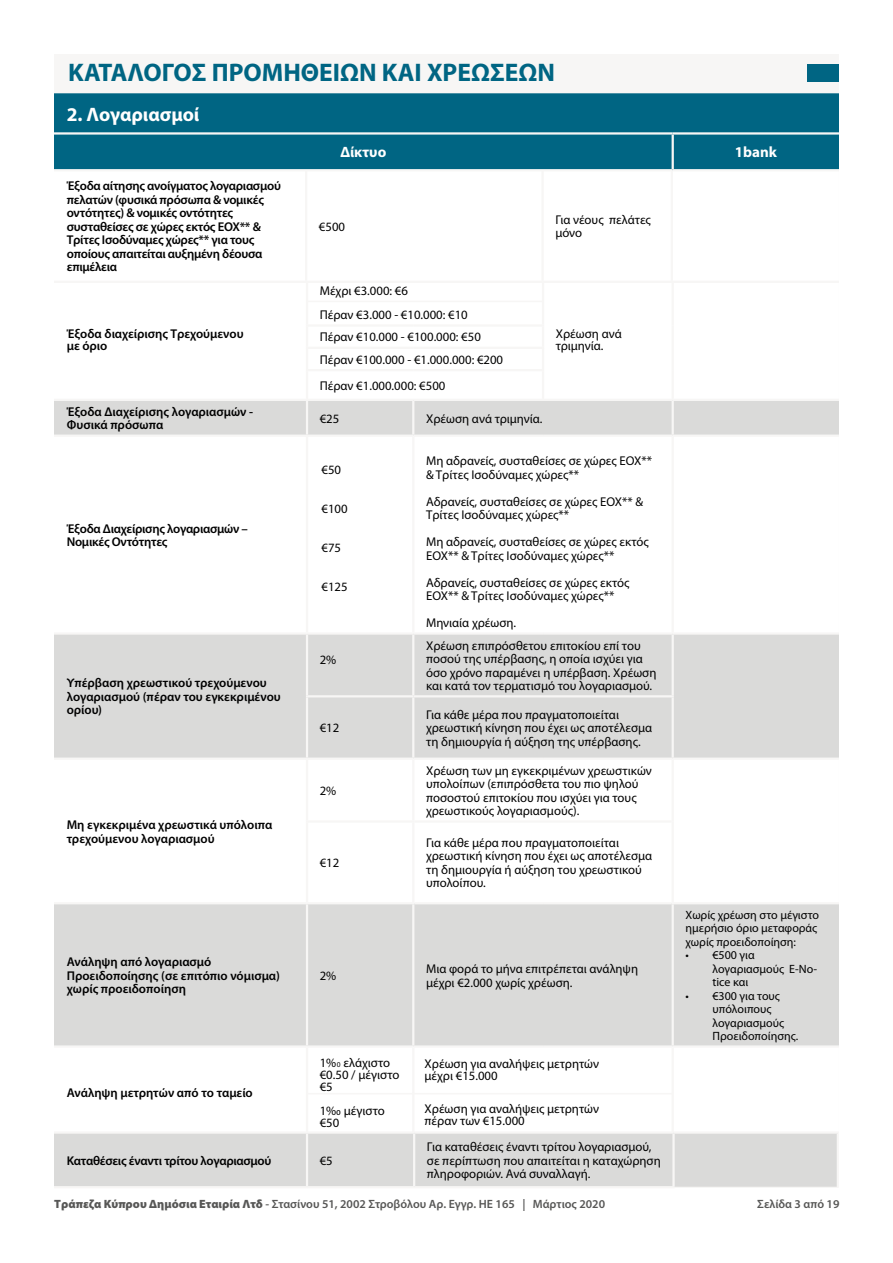
<style>
.page{position:relative;width:893px;height:1263px;background:#fff}
.page>*{position:absolute;margin:0;border:0;box-sizing:border-box;transform-origin:0 0}
.t1{font:700 25.5px "Myriad Pro";color:#006583}
.t2{font:700 19.5px "Myriad Pro";color:#fff}
.t3{font:700 15px "Myriad Pro";color:#fff}
.t4{font:12.75px/13.5px "Myriad Pro";color:#000}
.t5{font:600 12.75px/13.5px "Myriad Pro";letter-spacing:-.01em;color:#000}
.t6{font:12px/13.5px "Myriad Pro";color:#000}
.t7{font:600 12px "Myriad Pro";color:#575756}
.s1{font-size:7.5px}
.s2{font-weight:900}
</style>
<div class="page">
<div style="left:808px;top:64px;width:31px;height:18px;background:#006583"></div>
<svg style="left:54px;top:401px;width:785px;height:644px"></svg>
<hr style="left:672px;top:697px;width:2px;height:60px;background:#f7f6f5">
<hr style="left:672px;top:821px;width:2px;height:81px;background:#f7f6f5">
<hr style="left:306px;top:401px;width:2px;height:34px;background:#f7f6f5">
<hr style="left:412px;top:401px;width:2px;height:34px;background:#f7f6f5">
<hr style="left:672px;top:401px;width:2px;height:34px;background:#f7f6f5">
<hr style="left:54px;top:435px;width:253px;height:2px;background:#f7f6f5">
<hr style="left:307px;top:435px;width:106px;height:2px;background:#f7f6f5">
<hr style="left:306px;top:437px;width:2px;height:195px;background:#f7f6f5">
<hr style="left:413px;top:435px;width:130px;height:2px;background:#f7f6f5">
<hr style="left:412px;top:437px;width:2px;height:195px;background:#f7f6f5">
<hr style="left:543px;top:435px;width:130px;height:2px;background:#f7f6f5">
<hr style="left:673px;top:435px;width:166px;height:2px;background:#f7f6f5">
<hr style="left:672px;top:437px;width:2px;height:195px;background:#f7f6f5">
<hr style="left:54px;top:632px;width:253px;height:3px;background:#f7f6f5">
<hr style="left:307px;top:632px;width:106px;height:3px;background:#f7f6f5">
<hr style="left:306px;top:635px;width:2px;height:60px;background:#f7f6f5">
<hr style="left:413px;top:632px;width:130px;height:3px;background:#f7f6f5">
<hr style="left:412px;top:635px;width:2px;height:60px;background:#f7f6f5">
<hr style="left:543px;top:632px;width:130px;height:3px;background:#f7f6f5">
<hr style="left:673px;top:632px;width:166px;height:3px;background:#f7f6f5">
<hr style="left:672px;top:635px;width:2px;height:60px;background:#f7f6f5">
<hr style="left:306px;top:695px;width:107px;height:2px;background:#f7f6f5">
<hr style="left:306px;top:697px;width:2px;height:60px;background:#f7f6f5">
<hr style="left:413px;top:695px;width:130px;height:2px;background:#f7f6f5">
<hr style="left:412px;top:697px;width:2px;height:60px;background:#f7f6f5">
<hr style="left:543px;top:695px;width:131px;height:2px;background:#f7f6f5">
<hr style="left:54px;top:757px;width:253px;height:3px;background:#f7f6f5">
<hr style="left:307px;top:757px;width:106px;height:3px;background:#f7f6f5">
<hr style="left:306px;top:760px;width:2px;height:60px;background:#f7f6f5">
<hr style="left:413px;top:757px;width:130px;height:3px;background:#f7f6f5">
<hr style="left:412px;top:760px;width:2px;height:60px;background:#f7f6f5">
<hr style="left:543px;top:757px;width:130px;height:3px;background:#f7f6f5">
<hr style="left:673px;top:757px;width:166px;height:3px;background:#f7f6f5">
<hr style="left:672px;top:760px;width:2px;height:61px;background:#f7f6f5">
<hr style="left:306px;top:820px;width:108px;height:3px;background:#f7f6f5">
<hr style="left:306px;top:823px;width:2px;height:79px;background:#f7f6f5">
<hr style="left:412px;top:823px;width:2px;height:79px;background:#f7f6f5">
<hr style="left:414px;top:820px;width:129px;height:3px;background:#f7f6f5">
<hr style="left:543px;top:820px;width:129px;height:3px;background:#f7f6f5">
<hr style="left:54px;top:902px;width:253px;height:2px;background:#f7f6f5">
<hr style="left:307px;top:902px;width:107px;height:2px;background:#f7f6f5">
<hr style="left:306px;top:904px;width:2px;height:141px;background:#f7f6f5">
<hr style="left:412px;top:904px;width:2px;height:141px;background:#f7f6f5">
<hr style="left:672px;top:902px;width:167px;height:2px;background:#f7f6f5">
<hr style="left:672px;top:904px;width:2px;height:141px;background:#f7f6f5">
<hr style="left:414px;top:902px;width:129px;height:2px;background:#f7f6f5">
<hr style="left:543px;top:902px;width:129px;height:2px;background:#f7f6f5">
<div style="left:54px;top:93px;width:785px;height:76px;background:#006583"></div>
<hr style="left:54px;top:132px;width:619px;height:3px;background:#f7f6f5">
<hr style="left:673px;top:132px;width:166px;height:3px;background:#f7f6f5">
<hr style="left:672px;top:135px;width:2px;height:34px;background:#f7f6f5">
<div style="left:54px;top:1134px;width:783px;height:53px;background:#dadad9"></div>
<hr style="left:837px;top:1134px;width:2px;height:53px;background:#f7f6f5">
<hr style="left:306px;top:1134px;width:2px;height:52px;background:#f7f6f5">
<hr style="left:413px;top:1134px;width:2px;height:52px;background:#f7f6f5">
<hr style="left:672px;top:1134px;width:3px;height:52px;background:#f7f6f5">
<hr style="left:54px;top:1186px;width:253px;height:2px;background:#f7f6f5">
<hr style="left:307px;top:1186px;width:107px;height:2px;background:#f7f6f5">
<hr style="left:414px;top:1186px;width:261px;height:2px;background:#f7f6f5">
<hr style="left:675px;top:1187px;width:164px;height:1px;background:#f7f6f5">
<h1 class="t1" style="left:68px;top:56px;width:488px">ΚΑΤΑΛΟΓΟΣ ΠΡΟΜΗΘΕΙΩΝ ΚΑΙ ΧΡΕΩΣΕΩΝ</h1>
<h2 class="t2" style="left:67px;top:101px;width:134px">2. Λογαριασμοί</h2>
<p class="t5" style="left:67px;top:179px;width:216px">Έξοδα αίτησης ανοίγματος λογαριασμού πελατών (φυσικά πρόσωπα &amp; νομικές οντότητες) &amp; νομικές οντότητες συσταθείσες σε χώρες εκτός ΕΟΧ** &amp;<br>Τρίτες Ισοδύναμες χώρες** για τους οποίους απαιτείται αυξημένη δέουσα επιμέλεια</p>
<p class="t5" style="left:67px;top:328px;width:178px;line-height:12px">Έξοδα διαχείρισης Τρεχούμενου με όριο</p>
<p class="t3" style="left:340px;top:143px;width:48px">Δίκτυο</p>
<p class="t3" style="left:735px;top:143px;width:44px">1bank</p>
<p class="t4" style="left:319px;top:219px;width:28px">€500</p>
<p class="t4" style="left:555px;top:213px;width:97px">Για νέους πελάτες μόνο</p>
<p class="t4" style="left:320px;top:279px;width:150px;line-height:24px">Μέχρι €3.000: €6<br>Πέραν €3.000 - €10.000: €10</p>
<p class="t4" style="left:320px;top:326px;width:185px;line-height:22.4px">Πέραν €10.000 - €100.000: €50<br>Πέραν €100.000 - €1.000.000: €200</p>
<p class="t4" style="left:320px;top:378px;width:127px">Πέραν €1.000.000: €500</p>
<p class="t4" style="left:556px;top:328px;width:67px;line-height:12px">Χρέωση ανά τριμηνία.</p>
<p class="t5" style="left:67px;top:404px;width:188px">Έξοδα Διαχείρισης λογαριασμών -<br>Φυσικά πρόσωπα</p>
<p class="t4" style="left:320px;top:411px;width:21px">€25</p>
<p class="t4" style="left:426px;top:411px;width:118px">Χρέωση ανά τριμηνία.</p>
<p class="t5" style="left:67px;top:521px;width:183px">Έξοδα Διαχείρισης λογαριασμών –<br>Νομικές Οντότητες</p>
<p class="t5" style="left:67px;top:676px;width:216px">Υπέρβαση χρεωστικού τρεχούμενου λογαριασμού (πέραν του εγκεκριμένου ορίου)</p>
<p class="t5" style="left:67px;top:818px;width:207px">Μη εγκεκριμένα χρεωστικά υπόλοιπα τρεχούμενου λογαριασμού</p>
<p class="t5" style="left:67px;top:955px;width:215px">Ανάληψη από λογαριασμό<br>Προειδοποίησης (σε επιτόπιο νόμισμα) χωρίς προειδοποίηση</p>
<p class="t5" style="left:67px;top:1085px;width:188px">Ανάληψη μετρητών από το ταμείο</p>
<p class="t4" style="left:321px;top:463px;width:21px">€50</p>
<p class="t4" style="left:321px;top:502px;width:28px">€100</p>
<p class="t4" style="left:321px;top:541px;width:21px">€75</p>
<p class="t4" style="left:321px;top:580px;width:28px">€125</p>
<p class="t4" style="left:320px;top:652px;width:18px">2%</p>
<p class="t4" style="left:320px;top:721px;width:21px">€12</p>
<p class="t4" style="left:320px;top:784px;width:18px">2%</p>
<p class="t4" style="left:320px;top:856px;width:21px">€12</p>
<p class="t4" style="left:426px;top:454px;width:227px">Μη αδρανείς, συσταθείσες σε χώρες ΕΟΧ** &amp; Τρίτες Ισοδύναμες χώρες**</p>
<p class="t4" style="left:426px;top:494px;width:219px">Αδρανείς, συσταθείσες σε χώρες ΕΟΧ** &amp;<br>Τρίτες Ισοδύναμες χώρες**</p>
<p class="t4" style="left:426px;top:535px;width:224px">Μη αδρανείς, συσταθείσες σε χώρες εκτός<br>ΕΟΧ** &amp; Τρίτες Ισοδύναμες χώρες**</p>
<p class="t4" style="left:426px;top:575px;width:205px">Αδρανείς, συσταθείσες σε χώρες εκτός<br>ΕΟΧ** &amp; Τρίτες Ισοδύναμες χώρες**</p>
<p class="t4" style="left:426px;top:616px;width:92px">Μηνιαία χρέωση.</p>
<p class="t4" style="left:426px;top:638px;width:232px">Χρέωση επιπρόσθετου επιτοκίου επί του ποσού της υπέρβασης, η οποία ισχύει για όσο χρόνο παραμένει η υπέρβαση. Χρέωση και κατά τον τερματισμό του λογαριασμού.</p>
<p class="t4" style="left:426px;top:708px;width:228px">Για κάθε μέρα που πραγματοποιείται χρεωστική κίνηση που έχει ως αποτέλεσμα τη δημιουργία ή αύξηση της υπέρβασης.</p>
<p class="t4" style="left:426px;top:763px;width:227px">Χρέωση των μη εγκεκριμένων χρεωστικών υπολοίπων (επιπρόσθετα του πιο ψηλού ποσοστού επιτοκίου που ισχύει για τους χρεωστικούς λογαριασμούς).</p>
<p class="t4" style="left:426px;top:836px;width:228px">Για κάθε μέρα που πραγματοποιείται χρεωστική κίνηση που έχει ως αποτέλεσμα τη δημιουργία ή αύξηση του χρεωστικού υπολοίπου.</p>
<p class="t4" style="left:320px;top:968px;width:18px">2%</p>
<p class="t4" style="left:426px;top:962px;width:213px">Μια φορά το μήνα επιτρέπεται ανάληψη μέχρι €2.000 χωρίς χρέωση.</p>
<p class="t4" style="left:320px;top:1056px;width:81px;line-height:12px">1%<span class="s1">0</span> ελάχιστο €0.50 / μέγιστο €5</p>
<p class="t4" style="left:320px;top:1104px;width:67px;line-height:12px">1‰ μέγιστο €50</p>
<p class="t4" style="left:425px;top:1058px;width:176px;line-height:12px">Χρέωση για αναλήψεις μετρητών μέχρι €15.000</p>
<p class="t4" style="left:425px;top:1102px;width:176px;line-height:12px">Χρέωση για αναλήψεις μετρητών πέραν των €15.000</p>
<p class="t5" style="left:67px;top:1153px;width:206px">Καταθέσεις έναντι τρίτου λογαριασμού</p>
<p class="t4" style="left:320px;top:1153px;width:15px">€5</p>
<p class="t4" style="left:427px;top:1140px;width:235px">Για καταθέσεις έναντι τρίτου λογαριασμού, σε περίπτωση που απαιτείται η καταχώρηση πληροφοριών. Ανά συναλλαγή.</p>
<p class="t7" style="left:54px;top:1196px;width:552px"><span class="s2">Τράπεζα Κύπρου Δημόσια Εταιρία Λτδ</span> - Στασίνου 51, 2002 Στροβόλου Αρ. Εγγρ. ΗΕ 165 | Μάρτιος 2020</p>
<p class="t6" style="left:685px;top:908px;width:135px">Χωρίς χρέωση στο μέγιστο ημερήσιο όριο μεταφοράς χωρίς προειδοποίηση:</p>
<p class="t6" style="left:712px;top:948px;width:106px;text-indent:-27px">• €500 για λογαριασμούς E-No&shy;tice και</p>
<p class="t6" style="left:712px;top:989px;width:87px;text-indent:-27px">• €300 για τους υπόλοιπους λογαριασμούς<br>Προειδοποίησης.</p>
<p class="t7" style="left:757px;top:1196px;width:84px">Σελίδα 3 από 19</p>
</div>
